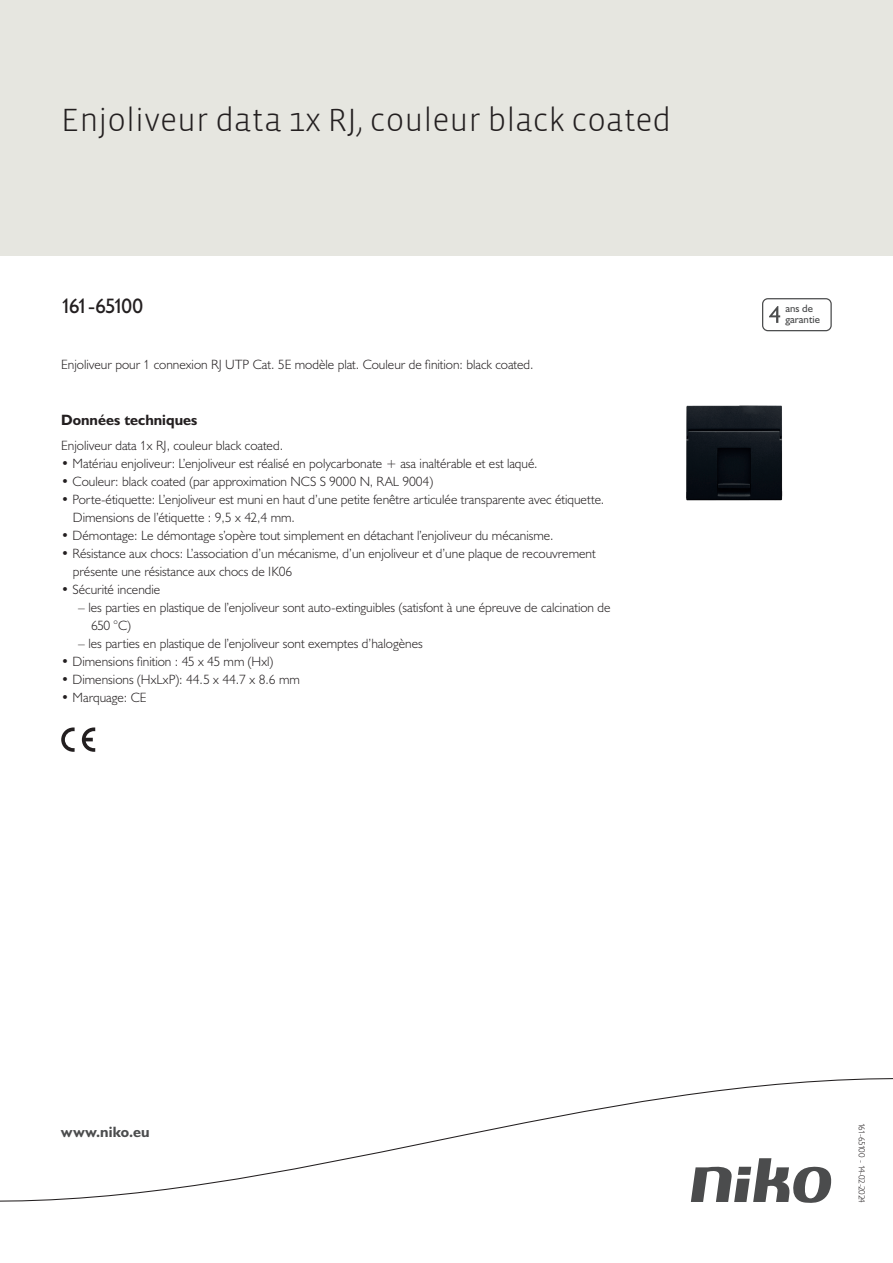
<style>
.page{position:relative;width:893px;height:1263px;background:#fff}
.page>*{position:absolute;margin:0;border:0;box-sizing:border-box;transform-origin:0 0}
.Title_datasheets{font:300 33px "Vista Sans";color:#231f20}
.Article_number{font:21px "Humanist 521 BT";letter-spacing:-.105em;color:#231f20}
.Titles_parts{font:700 15px "Humanist 521 BT";color:#231f20}
.titel_afbeelding{font:700 15px "Humanist 521 BT";letter-spacing:.005em;color:#4b4c4d}
.USP_Bullets{font:300 13.5px/18px "Humanist 521 BT";color:#231f20}
.USP_Bullets_level_2{font:300 13.5px/18px "Humanist 521 BT";color:#231f20}
.Platte_tekst_CAB{font:300 13.5px "Humanist 521 BT";color:#231f20}
.t1{font:10.8px/10.8px "Humanist 521 BT";color:#4b4c4d}
.Revision{font:300 9px "Humanist 521 BT";letter-spacing:-.08em;color:#231f20}
</style>
<div class="page">
<div style="left:0;top:0;width:893px;height:255px;background:#e6e6e0"></div>
<svg style="left:82px;top:727px;width:13px;height:25px"></svg>
<svg style="left:61px;top:727px;width:14px;height:25px"></svg>
<svg style="left:762px;top:298px;width:70px;height:33px"></svg>
<svg style="left:0;top:1078px;width:893px;height:125px"></svg>
<img style="left:686px;top:405px;width:97px;height:96px">
<p class="Title_datasheets" style="left:61px;top:100px;width:612px">Enjoliveur data 1x RJ, couleur black coated</p>
<p class="Article_number" style="left:61px;top:293px;width:83px">161-65100</p>
<p class="t1" style="left:785px;top:303px;width:36px">ans de garantie</p>
<p class="Platte_tekst_CAB" style="left:61px;top:356px;width:474px">Enjoliveur pour 1 connexion RJ UTP Cat. 5E modèle plat. Couleur de finition: black coated.</p>
<p class="Titles_parts" style="left:61px;top:411px;width:138px">Données techniques</p>
<p class="Platte_tekst_CAB" style="left:61px;top:437px;width:223px">Enjoliveur data 1x RJ, couleur black coated.</p>
<p class="USP_Bullets" style="left:61px;top:454px;width:478px">• Matériau enjoliveur: L’enjoliveur est réalisé en polycarbonate + asa inaltérable et est laqué.</p>
<p class="USP_Bullets" style="left:61px;top:472px;width:373px">• Couleur: black coated (par approximation NCS S 9000 N, RAL 9004)</p>
<p class="USP_Bullets" style="left:73px;top:490px;width:533px;text-indent:-12px">• Porte-étiquette: L’enjoliveur est muni en haut d’une petite fenêtre articulée transparente avec étiquette.<br>Dimensions de l’étiquette : 9,5 x 42,4 mm.</p>
<p class="USP_Bullets" style="left:61px;top:526px;width:494px">• Démontage: Le démontage s’opère tout simplement en détachant l’enjoliveur du mécanisme.</p>
<p class="USP_Bullets" style="left:73px;top:544px;width:524px;text-indent:-12px">• Résistance aux chocs: L’association d’un mécanisme, d’un enjoliveur et d’une plaque de recouvrement présente une résistance aux chocs de IK06</p>
<p class="USP_Bullets" style="left:61px;top:580px;width:101px">• Sécurité incendie</p>
<p class="USP_Bullets_level_2" style="left:91px;top:598px;width:521px;text-indent:-13px">– les parties en plastique de l’enjoliveur sont auto-extinguibles (satisfont à une épreuve de calcination de<br>650 °C)</p>
<p class="USP_Bullets_level_2" style="left:78px;top:634px;width:346px">– les parties en plastique de l’enjoliveur sont exemptes d’halogènes</p>
<p class="USP_Bullets" style="left:61px;top:652px;width:214px">• Dimensions finition : 45 x 45 mm (Hxl)</p>
<p class="USP_Bullets" style="left:61px;top:670px;width:240px">• Dimensions (HxLxP): 44.5 x 44.7 x 8.6 mm</p>
<p class="USP_Bullets" style="left:61px;top:688px;width:87px">• Marquage: CE</p>
<p class="titel_afbeelding" style="left:61px;top:1122px;width:90px">www.niko.eu</p>
<p class="Revision" style="left:868px;top:1123px;width:81px;rotate:90deg">161-65100 - 14-02-2024</p>
</div>
